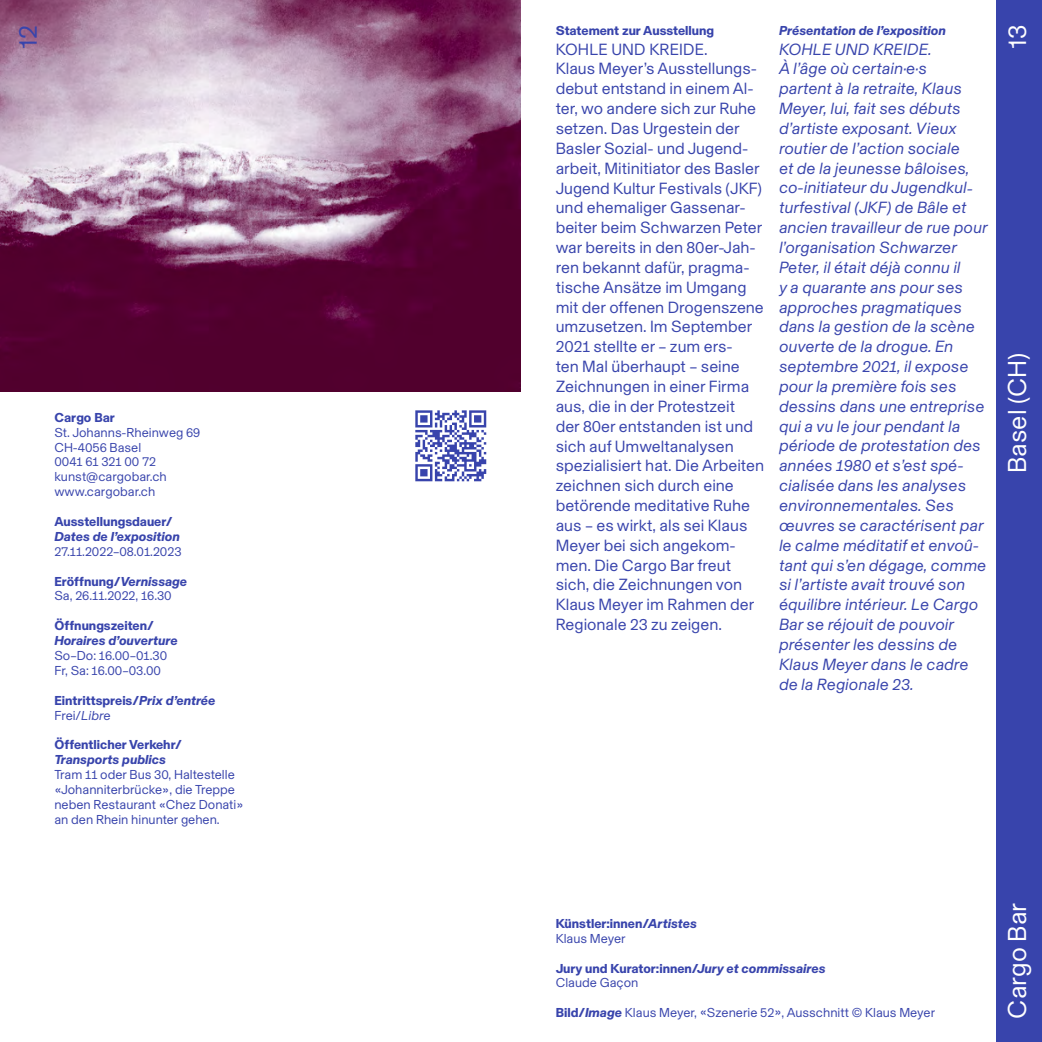
<style>
.page{position:relative;width:1042px;height:1042px;background:#fff}
.page>*{position:absolute;margin:0;border:0;box-sizing:border-box;transform-origin:0 0}
.t1{font:26.25px "Basel";color:#fff}
.t2{font:26.25px "Basel";color:#3844ac}
.t3{font:italic 16.45px/19.8px "Basel";color:#3844ac}
.t4{font:16.45px/19.8px "Basel";color:#3844ac}
.t5{font:13.12px/14.9px "Basel";color:#3844ac}
.t6{font:700 13.12px/14.9px "Basel";color:#3844ac}
.t7{font:italic 700 13.12px "Basel";color:#3844ac}
.s1{font-weight:700}
.s2{font-weight:700;font-style:italic}
.s3{font-style:italic}
.s4{font-weight:400}
.s5{font-weight:400;font-style:italic}
</style>
<div class="page">
<div style="left:996px;top:0;width:46px;height:1042px;background:#3844ac"></div>
<img style="left:0;top:0;width:521px;height:392px">
<svg style="left:415px;top:410px;width:71px;height:71px"></svg>
<p class="t6" style="left:556px;top:22px;width:160px">Statement zur Ausstellung</p>
<p class="t4" style="left:556px;top:38px;width:210px">KOHLE UND KREIDE.<br>Klaus Meyer’s Ausstellungs&shy;debut entstand in einem Al&shy;ter, wo andere sich zur Ruhe setzen. Das Urgestein der<br>Basler Sozial- und Jugend&shy;arbeit, Mitinitiator des Basler<br>Jugend Kultur Festivals (JKF) und ehemaliger Gassenar&shy;beiter beim Schwarzen Peter war bereits in den 80er-Jah&shy;ren bekannt dafür, pragma&shy;tische Ansätze im Umgang mit der offenen Drogenszene umzusetzen. Im September<br>2021 stellte er – zum ers-<br>ten Mal überhaupt – seine<br>Zeichnungen in einer Firma aus, die in der Protestzeit<br>der 80er entstanden ist und sich auf Umweltanalysen spezialisiert hat. Die Arbeiten zeichnen sich durch eine betörende meditative Ruhe aus – es wirkt, als sei Klaus<br>Meyer bei sich angekom&shy;men. Die Cargo Bar freut sich, die Zeichnungen von<br>Klaus Meyer im Rahmen der<br>Regionale 23 zu zeigen.</p>
<p class="t7" style="left:779px;top:20px;width:168px">Présentation de l’exposition</p>
<p class="t3" style="left:779px;top:38px;width:210px">KOHLE UND KREIDE.<br>À l’âge où certain·e·s<br>partent à la retraite, Klaus<br>Meyer, lui, fait ses débuts d’artiste exposant. Vieux routier de l’action sociale<br>et de la jeunesse bâloises, co-initiateur du Jugendkul&shy;turfestival (JKF) de Bâle et ancien travailleur de rue pour l’organisation Schwarzer<br>Peter, il était déjà connu il<br>y a quarante ans pour ses approches pragmatiques dans la gestion de la scène ouverte de la drogue. En septembre 2021, il expose pour la première fois ses dessins dans une entreprise qui a vu le jour pendant la période de protestation des années 1980 et s’est spé&shy;cialisée dans les analyses environnementales. Ses œuvres se caractérisent par le calme méditatif et envoû&shy;tant qui s’en dégage, comme si l’artiste avait trouvé son équilibre intérieur. Le Cargo<br>Bar se réjouit de pouvoir présenter les dessins de<br>Klaus Meyer dans le cadre de la Regionale 23.</p>
<h1 class="t2" style="left:9px;top:49px;width:26px;rotate:-90deg">12</h1>
<h1 class="t1" style="left:998px;top:49px;width:26px;rotate:-90deg">13</h1>
<h1 class="t1" style="left:998px;top:473px;width:121px;rotate:-90deg">Basel (CH)</h1>
<p class="t6" style="left:54px;top:409px;width:62px">Cargo Bar</p>
<p class="t5" style="left:54px;top:424px;width:147px">St. Johanns-Rheinweg 69<br>CH-4056 Basel<br>0041 61 321 00 72 kunst@cargobar.ch www.cargobar.ch</p>
<p class="t6" style="left:54px;top:513px;width:120px">Ausstellungsdauer/</p>
<p class="t7" style="left:54px;top:526px;width:127px">Dates de l’exposition</p>
<p class="t5" style="left:54px;top:543px;width:128px">27.11.2022–08.01.2023</p>
<p class="t5" style="left:54px;top:572px;width:134px"><span class="s1">Eröffnung/</span><span class="s2">Vernissage<br></span>Sa, 26.11.2022, 16.30</p>
<p class="t6" style="left:54px;top:617px;width:101px">Öffnungszeiten/</p>
<p class="t7" style="left:54px;top:630px;width:125px">Horaires d’ouverture</p>
<p class="t5" style="left:54px;top:647px;width:114px">So–Do: 16.00–01.30<br>Fr, Sa: 16.00–03.00</p>
<p class="t6" style="left:54px;top:692px;width:163px">Eintrittspreis/<span class="s3">Prix d’entrée<br></span><span class="s4">Frei/</span><span class="s5">Libre</span></p>
<p class="t6" style="left:54px;top:736px;width:129px">Öffentlicher Verkehr/</p>
<p class="t7" style="left:54px;top:750px;width:113px">Transports publics</p>
<p class="t5" style="left:54px;top:766px;width:191px">Tram 11 oder Bus 30, Haltestelle «Johanniterbrücke», die Treppe neben Restaurant «Chez Donati» an den Rhein hinunter gehen.</p>
<p class="t6" style="left:556px;top:915px;width:143px">Künstler:innen/<span class="s3">Artistes<br></span><span class="s4">Klaus Meyer</span></p>
<p class="t6" style="left:556px;top:959px;width:271px">Jury und Kurator:innen/<span class="s3">Jury et commissaires<br></span><span class="s4">Claude Gaçon</span></p>
<p class="t5" style="left:556px;top:1004px;width:381px"><span class="s1">Bild/</span><span class="s2">Image</span> Klaus Meyer, «Szenerie 52», Ausschnitt © Klaus Meyer</p>
<h1 class="t1" style="left:998px;top:1018px;width:117px;rotate:-90deg">Cargo Bar</h1>
</div>
